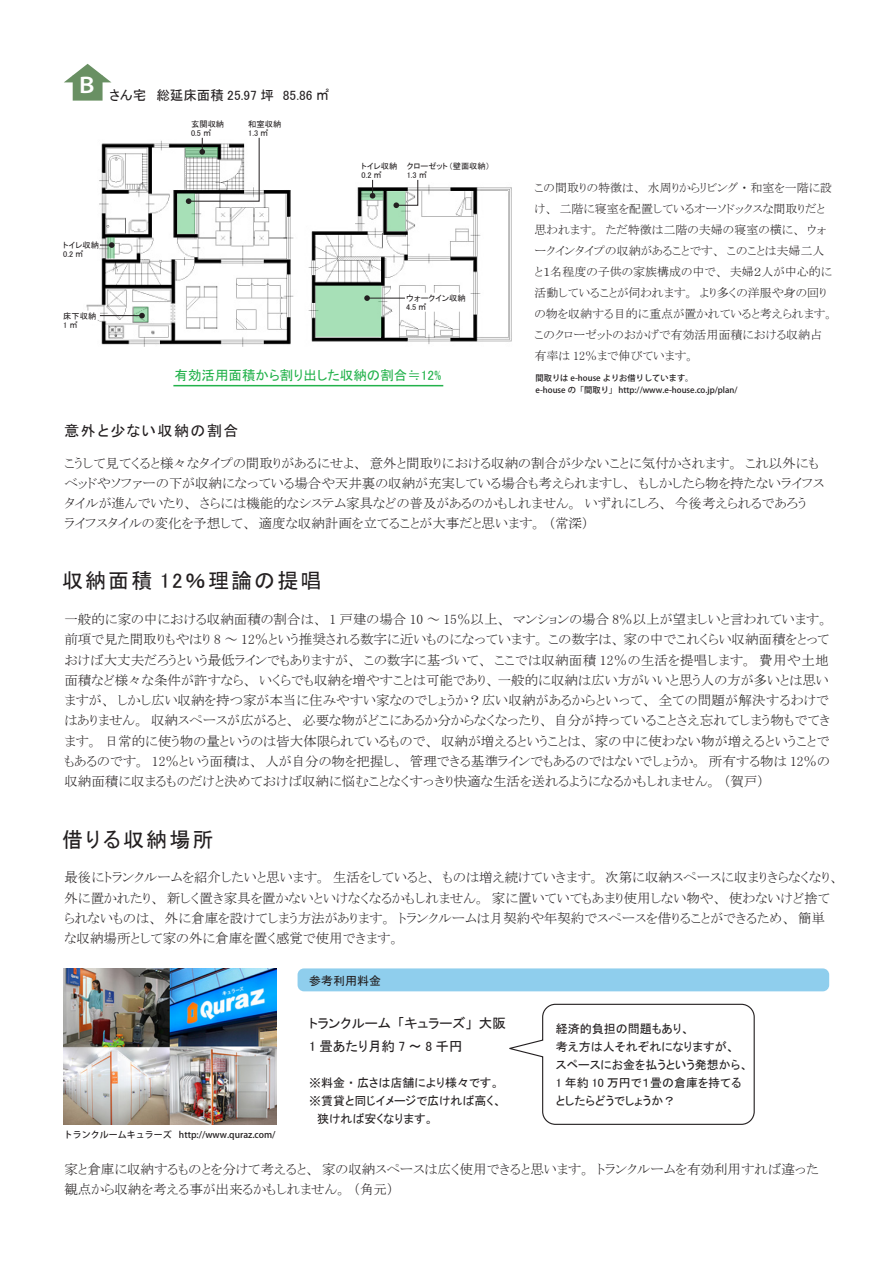
<style>
.page{position:relative;width:893px;height:1263px;background:#fff}
.page>*{position:absolute;margin:0;border:0;box-sizing:border-box;transform-origin:0 0}
.t1{font:21px "MS P Gothic";letter-spacing:.1em;color:#231f20}
.t2{font:15px "MS P Gothic";letter-spacing:.1em;color:#231f20}
.t3{font:13.5px/20.2px "MS P Mincho";color:#231f20}
.t4{font:13.5px/22.5px "MS P Gothic";color:#231f20}
.t5{font:13.5px "MS P Gothic";color:#23b24b}
.t6{font:12px/21px "MS P Mincho";color:#231f20}
.t7{font:12px/18px "MS P Gothic";color:#231f20}
.t8{font:500 9px "Koz Go Std";color:#231f20}
.t9{font:8.25px/9px "MS P Gothic";color:#231f20}
.t10{font:500 8.25px "Koz Go Std";color:#231f20}
</style>
<div class="page">
<img style="left:86px;top:140px;width:426px;height:207px">
<svg style="left:107px;top:237px;width:8px;height:21px"></svg>
<svg style="left:134px;top:307px;width:14px;height:15px"></svg>
<div style="left:177px;top:193px;width:18px;height:41px;background:#a7e0b7"></div>
<svg style="left:361px;top:191px;width:22px;height:9px"></svg>
<div style="left:387px;top:191px;width:18px;height:40px;background:#a7e0b7"></div>
<div style="left:316px;top:286px;width:66px;height:51px;background:#a7e0b7"></div>
<svg style="left:509px;top:1003px;width:246px;height:121px"></svg>
<div style="left:418px;top:293px;width:49px;height:19px;background:#fff"></div>
<div style="left:80px;top:311px;width:18px;height:14px;background:#fff"></div>
<svg style="left:370px;top:179px;width:5px;height:20px"></svg>
<svg style="left:99px;top:242px;width:16px;height:6px"></svg>
<svg style="left:99px;top:313px;width:46px;height:5px"></svg>
<svg style="left:186px;top:137px;width:74px;height:67px"></svg>
<svg style="left:393px;top:179px;width:26px;height:29px"></svg>
<svg style="left:364px;top:295px;width:42px;height:6px"></svg>
<div style="left:73px;top:76px;width:30px;height:25px;background:#699063"></div>
<svg style="left:64px;top:64px;width:47px;height:18px"></svg>
<svg style="left:173px;top:384px;width:271px;height:3px"></svg>
<img style="left:64px;top:968px;width:212px;height:156px">
<div style="left:298px;top:968px;width:531px;height:23px;background:#8fceed"></div>
<p class="t4" style="left:76px;top:83px;width:71px"><sup>Ｂ</sup> さん宅</p>
<p class="t4" style="left:156px;top:83px;width:175px">総延床面積 25.97 坪　85.86 ㎡</p>
<p class="t9" style="left:191px;top:120px;width:34px">玄関収納<br>0.5 ㎡</p>
<p class="t9" style="left:248px;top:120px;width:34px">和室収納<br>1.3 ㎡</p>
<p class="t9" style="left:362px;top:162px;width:37px">トイレ収納<br>0.2 ㎡</p>
<p class="t9" style="left:407px;top:162px;width:85px">クローゼット（壁面収納）<br>1.3 ㎡</p>
<p class="t9" style="left:63px;top:240px;width:37px">トイレ収納<br>0.2 ㎡</p>
<p class="t9" style="left:63px;top:311px;width:34px">床下収納<br>1㎡</p>
<p class="t9" style="left:406px;top:293px;width:61px">ウォークイン収納<br>4.5 ㎡</p>
<p class="t5" style="left:175px;top:369px;width:268px">有効活用面積から割り出した収納の割合≒12%</p>
<p class="t2" style="left:64px;top:423px;width:176px">意外と少ない収納の割合</p>
<p class="t6" style="left:535px;top:177px;width:300px">この間取りの特徴は、水周りからリビング・和室を一階に設け、二階に寝室を配置しているオーソドックスな間取りだと思われます。ただ特徴は二階の夫婦の寝室の横に、ウォークインタイプの収納があることです、このことは夫婦二人と１名程度の子供の家族構成の中で、夫婦２人が中心的に活動していることが伺われます。より多くの洋服や身の回りの物を収納する目的に重点が置かれていると考えられます。このクローゼットのおかげで有効活用面積における収納占有率は 12％まで伸びています。</p>
<p class="t10" style="left:536px;top:373px;width:159px">間取りは e-house よりお借りしています。</p>
<p class="t10" style="left:536px;top:385px;width:203px">e-house の「間取り」http://www.e-house.co.jp/plan/</p>
<p class="t3" style="left:64px;top:453px;width:761px">こうして見てくると様々なタイプの間取りがあるにせよ、意外と間取りにおける収納の割合が少ないことに気付かされます。これ以外にもベッドやソファーの下が収納になっている場合や天井裏の収納が充実している場合も考えられますし、もしかしたら物を持たないライフスタイルが進んでいたり、さらには機能的なシステム家具などの普及があるのかもしれません。いずれにしろ、今後考えられるであろう<br>ライフスタイルの変化を予想して、適度な収納計画を立てることが大事だと思います。（常深）</p>
<h1 class="t1" style="left:62px;top:570px;width:261px">収納面積 12％理論の提唱</h1>
<p class="t3" style="left:64px;top:609px;width:767px">一般的に家の中における収納面積の割合は、 1 戸建の場合 10 ～ 15％以上、マンションの場合 8％以上が望ましいと言われています。前項で見た間取りもやはり 8 ～ 12％という推奨される数字に近いものになっています。この数字は、家の中でこれくらい収納面積をとっておけば大丈夫だろうという最低ラインでもありますが、この数字に基づいて、ここでは収納面積 12％の生活を提唱します。費用や土地面積など様々な条件が許すなら、いくらでも収納を増やすことは可能であり、一般的に収納は広い方がいいと思う人の方が多いとは思いますが、しかし広い収納を持つ家が本当に住みやすい家なのでしょうか？広い収納があるからといって、全ての問題が解決するわけではありません。収納スペースが広がると、必要な物がどこにあるか分からなくなったり、自分が持っていることさえ忘れてしまう物もでてきます。日常的に使う物の量というのは皆大体限られているもので、収納が増えるということは、家の中に使わない物が増えるということでもあるのです。 12％という面積は、人が自分の物を把握し、管理できる基準ラインでもあるのではないでしょうか。所有する物は 12％の収納面積に収まるものだけと決めておけば収納に悩むことなくすっきり快適な生活を送れるようになるかもしれません。（賀戸）</p>
<h1 class="t1" style="left:62px;top:828px;width:153px">借りる収納場所</h1>
<p class="t3" style="left:64px;top:867px;width:776px">最後にトランクルームを紹介したいと思います。生活をしていると、ものは増え続けていきます。次第に収納スペースに収まりきらなくなり、外に置かれたり、新しく置き家具を置かないといけなくなるかもしれません。家に置いていてもあまり使用しない物や、使わないけど捨てられないものは、外に倉庫を設けてしまう方法があります。トランクルームは月契約や年契約でスペースを借りることができるため、簡単な収納場所として家の外に倉庫を置く感覚で使用できます。</p>
<p class="t8" style="left:64px;top:1129px;width:213px">トランクルームキュラーズ http://www.quraz.com/</p>
<p class="t7" style="left:309px;top:971px;width:73px">参考利用料金</p>
<p class="t4" style="left:309px;top:1012px;width:198px">トランクルーム「キュラーズ」大阪<br>1 畳あたり月約 7 ～ 8 千円</p>
<p class="t7" style="left:309px;top:1073px;width:194px">※料金・広さは店舗により様々です。※賃貸と同じイメージで広ければ高く、　狭ければ安くなります。</p>
<p class="t7" style="left:556px;top:1019px;width:194px">経済的負担の問題もあり、<br>考え方は人それぞれになりますが、<br>スペースにお金を払うという発想から、<br>1 年約 10 万円で１畳の倉庫を持てるとしたらどうでしょうか？</p>
<p class="t3" style="left:64px;top:1158px;width:756px">家と倉庫に収納するものとを分けて考えると、家の収納スペースは広く使用できると思います。トランクルームを有効利用すれば違った観点から収納を考える事が出来るかもしれません。（角元）</p>
</div>
